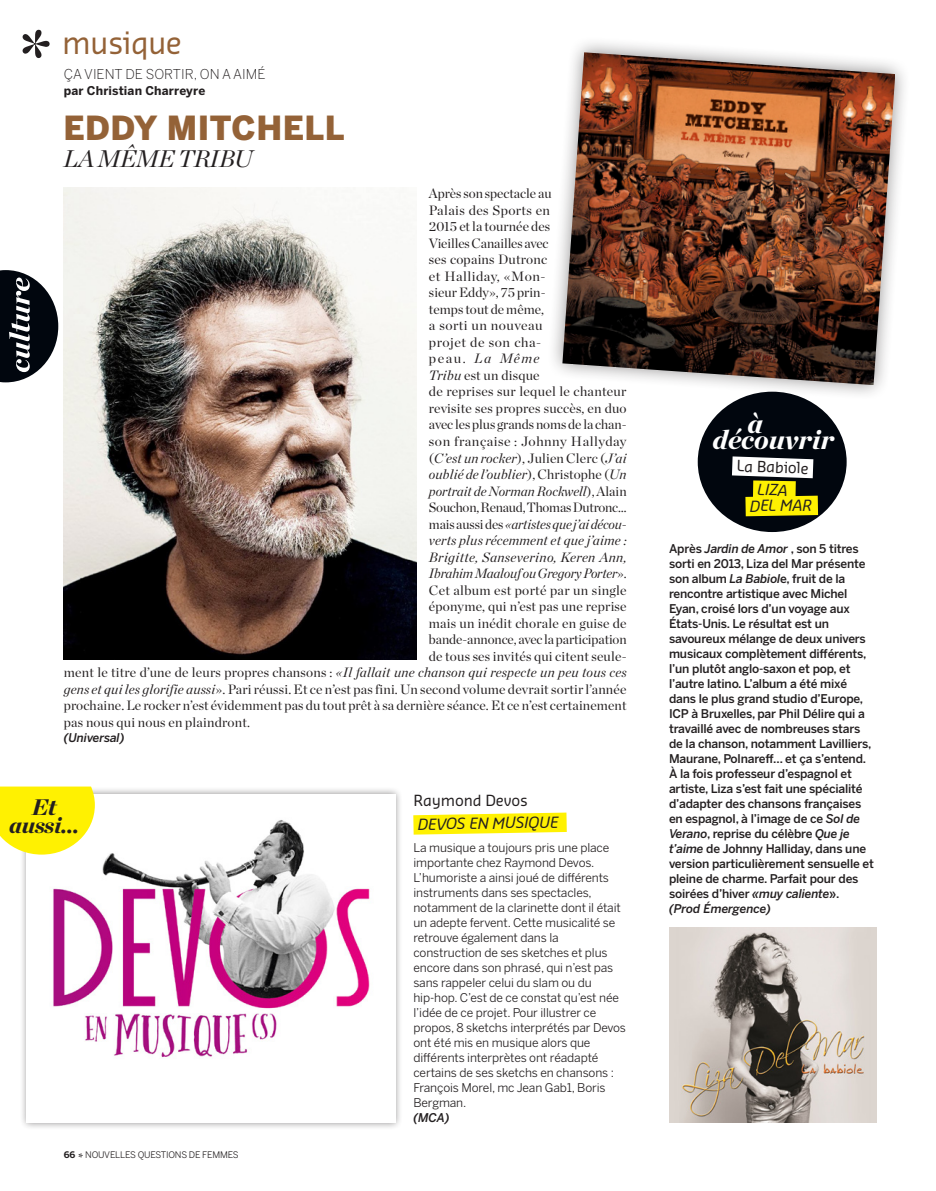
<style>
.page{position:relative;width:936px;height:1191px;background:#fff}
.page>*{position:absolute;margin:0;border:0;box-sizing:border-box;transform-origin:0 0}
.t1{font:900 33px "Benton Sans";letter-spacing:.015em;color:#946237}
.t2{font:30px "Sansa Pro";letter-spacing:-.02em;color:#946237}
.t3{font:italic 900 27px "Chronicle Display";color:#fff}
.t4{font:italic 24px "Chronicle Display";letter-spacing:-.02em;color:#231f20}
.t5{font:italic 900 22.5px/18px "Chronicle Display";letter-spacing:-.015em;color:#231f20;text-align:center}
.t6{font:italic 15px "Sansa Pro";color:#231f20}
.t7{font:15px "Sansa Pro";letter-spacing:-.01em;color:#231f20}
.t8{font:13.5px "Chronicle Display";letter-spacing:.015em;color:#231f20}
.t9{font:italic 13.5px "Chronicle Display";letter-spacing:.01em;color:#231f20}
.t10{font:13.5px "Chronicle Display";letter-spacing:-.005em;color:#231f20}
.t11{font:italic 13.5px "Chronicle Display";letter-spacing:-.01em;color:#231f20}
.t12{font:13.5px "Chronicle Display";letter-spacing:.035em;color:#231f20}
.t13{font:13.5px "Chronicle Display";letter-spacing:-.015em;color:#231f20}
.t14{font:300 13.5px "Benton Sans";color:#231f20}
.t15{font:13.5px "Chronicle Display";letter-spacing:.04em;color:#231f20}
.t16{font:500 12px/15px "Benton Sans";letter-spacing:-.015em;color:#231f20}
.t17{font:12px/15px "Benton Sans";letter-spacing:-.01em;color:#231f20}
.t18{font:700 12px "Benton Sans";letter-spacing:.01em;color:#231f20}
.t19{font:italic 500 12px "Benton Sans";letter-spacing:-.01em;color:#231f20}
.t20{font:9px "Benton Sans";letter-spacing:-.02em;color:#231f20}
.s1{font-style:normal}
.s2{font-style:italic}
.s3{font-weight:700}
.s4{font-family:"Chronicle Display";font-weight:700;font-size:12px}
</style>
<div class="page">
<svg style="left:413px;top:812px;width:153px;height:22px;background:#fff220"></svg>
<img style="left:669px;top:927px;width:207px;height:196px">
<div style="left:697px;top:392px;width:149px;height:140px;background:#01060e;border-radius:50%"></div>
<img style="left:64px;top:188px;width:352px;height:471px">
<div style="left:20px;top:786px;width:382px;height:343px;background:#231f20;opacity:.5"></div>
<img style="left:27px;top:794px;width:368px;height:328px">
<svg style="left:0;top:786px;width:95px;height:68px;background:#fef221"></svg>
<div style="left:546px;top:36px;width:365px;height:365px;background:#231f20;opacity:.5"></div>
<img style="left:562px;top:52px;width:333px;height:333px">
<svg style="left:732px;top:456px;width:86px;height:60px"></svg>
<svg style="left:0;top:270px;width:58px;height:112px"></svg>
<svg style="left:22px;top:29px;width:28px;height:29px"></svg>
<h2 class="t2" style="left:62px;top:23px;width:121px">musique</h2>
<p class="t14" style="left:64px;top:66px;width:203px">ÇA VIENT DE SORTIR, ON A AIMÉ</p>
<p class="t18" style="left:64px;top:83px;width:143px">par Christian Charreyre</p>
<h1 class="t1" style="left:63px;top:108px;width:282px">EDDY MITCHELL</h1>
<h3 class="t4" style="left:63px;top:140px;width:191px">LA MÊME TRIBU</h3>
<p class="t8" style="left:429px;top:183px;width:124px">Après son spectacle au</p>
<p class="t8" style="left:429px;top:200px;width:123px">Palais des Sports en</p>
<p class="t8" style="left:429px;top:216px;width:123px">2015 et la tournée des</p>
<p class="t10" style="left:429px;top:233px;width:121px">Vieilles Canailles avec</p>
<p class="t8" style="left:429px;top:249px;width:120px">ses copains Dutronc</p>
<p class="t12" style="left:429px;top:266px;width:118px">et Halliday, «Mon-</p>
<p class="t8" style="left:429px;top:282px;width:118px">sieur Eddy», 75 prin-</p>
<p class="t8" style="left:429px;top:299px;width:117px">temps tout de même,</p>
<p class="t12" style="left:429px;top:315px;width:115px">a sorti un nouveau</p>
<p class="t15" style="left:429px;top:332px;width:114px">projet de son cha-</p>
<p class="t9" style="left:429px;top:348px;width:112px"><span class="s1">peau.</span> La Même</p>
<p class="t8" style="left:429px;top:365px;width:112px"><span class="s2">Tribu</span> est un disque</p>
<p class="t8" style="left:429px;top:381px;width:199px">de reprises sur lequel le chanteur</p>
<p class="t8" style="left:429px;top:398px;width:199px">revisite ses propres succès, en duo</p>
<p class="t10" style="left:429px;top:414px;width:199px">avec les plus grands noms de la chan-</p>
<p class="t12" style="left:429px;top:431px;width:199px">son française : Johnny Hallyday</p>
<p class="t9" style="left:429px;top:447px;width:199px"><span class="s1">(</span>C’est un rocker<span class="s1">), Julien Clerc (</span>J’ai</p>
<p class="t9" style="left:429px;top:464px;width:199px">oublié de l’oublier<span class="s1">), Christophe (</span>Un</p>
<p class="t9" style="left:429px;top:480px;width:199px">portrait de Norman Rockwell<span class="s1">), Alain</span></p>
<p class="t13" style="left:429px;top:497px;width:199px">Souchon, Renaud, Thomas Dutronc…</p>
<p class="t11" style="left:429px;top:513px;width:199px"><span class="s1">mais aussi des</span> «artistes que j’ai décou-</p>
<p class="t9" style="left:429px;top:530px;width:199px">verts plus récemment et que j’aime :</p>
<p class="t9" style="left:429px;top:546px;width:199px">Brigitte, Sanseverino, Keren Ann,</p>
<p class="t11" style="left:429px;top:563px;width:199px">Ibrahim Maalouf ou Gregory Porter<span class="s1">».</span></p>
<p class="t8" style="left:429px;top:579px;width:199px">Cet album est porté par un single</p>
<p class="t8" style="left:429px;top:596px;width:199px">éponyme, qui n’est pas une reprise</p>
<p class="t8" style="left:429px;top:612px;width:199px">mais un inédit chorale en guise de</p>
<p class="t10" style="left:429px;top:629px;width:199px">bande-annonce, avec la participation</p>
<p class="t8" style="left:429px;top:645px;width:199px">de tous ses invités qui citent seule-</p>
<p class="t9" style="left:64px;top:662px;width:564px"><span class="s1">ment le titre d’une de leurs propres chansons :</span> «Il fallait une chanson qui respecte un peu tous ces</p>
<p class="t8" style="left:64px;top:678px;width:564px"><span class="s2">gens et qui les glorifie aussi</span>». Pari réussi. Et ce n’est pas fini. Un second volume devrait sortir l’année</p>
<p class="t8" style="left:64px;top:695px;width:564px">prochaine. Le rocker n’est évidemment pas du tout prêt à sa dernière séance. Et ce n’est certainement</p>
<p class="t8" style="left:64px;top:711px;width:188px">pas nous qui nous en plaindront.</p>
<p class="t19" style="left:64px;top:730px;width:62px">(Universal)</p>
<h3 class="t5" style="left:9px;top:796px;width:71px">Et aussi…</h3>
<p class="t20" style="left:64px;top:1149px;width:176px"><span class="s3">66</span> <span class="s4">*</span> NOUVELLES QUESTIONS DE FEMMES</p>
<p class="t7" style="left:413px;top:791px;width:116px">Raymond Devos</p>
<p class="t6" style="left:417px;top:814px;width:142px;rotate:-1deg">DEVOS EN MUSIQUE</p>
<p class="t17" style="left:413px;top:840px;width:214px">La musique a toujours pris une place importante chez Raymond Devos.<br>L’humoriste a ainsi joué de différents instruments dans ses spectacles, notamment de la clarinette dont il était un adepte fervent. Cette musicalité se retrouve également dans la construction de ses sketches et plus encore dans son phrasé, qui n’est pas sans rappeler celui du slam ou du hip-hop. C’est de ce constat qu’est née l’idée de ce projet. Pour illustrer ce propos, 8 sketchs interprétés par Devos ont été mis en musique alors que différents interprètes ont réadapté certains de ses sketchs en chansons :<br>François Morel, mc Jean Gab1, Boris Bergman.</p>
<p class="t19" style="left:413px;top:1111px;width:38px">(MCA)</p>
<h3 class="t3" style="left:747px;top:400px;width:17px">à</h3>
<h3 class="t3" style="left:712px;top:416px;width:123px">découvrir</h3>
<p class="t7" style="left:737px;top:456px;width:73px;rotate:2deg">La Babiole</p>
<p class="t6" style="left:757px;top:480px;width:32px;rotate:1deg">LIZA</p>
<p class="t6" style="left:749px;top:496px;width:64px;rotate:-1deg">DEL MAR</p>
<p class="t16" style="left:669px;top:540px;width:206px">Après <span class="s2">Jardin de Amor</span> , son 5 titres sorti en 2013, Liza del Mar présente son album <span class="s2">La Babiol</span>e, fruit de la rencontre artistique avec Michel Eyan, croisé lors d’un voyage aux États-Unis. Le résultat est un savoureux mélange de deux univers musicaux complètement différents, l’un plutôt anglo-saxon et pop, et l’autre latino. L’album a été mixé dans le plus grand studio d’Europe, ICP à Bruxelles, par Phil Délire qui a travaillé avec de nombreuses stars de la chanson, notamment Lavilliers, Maurane, Polnareff… et ça s’entend.<br>À la fois professeur d’espagnol et artiste, Liza s’est fait une spécialité d’adapter des chansons françaises en espagnol, à l’image de ce <span class="s2">Sol de Verano</span>, reprise du célèbre <span class="s2">Que je t’aime</span> de Johnny Halliday, dans une version particulièrement sensuelle et pleine de charme. Parfait pour des soirées d’hiver <span class="s2">«muy caliente</span>».<br><span class="s2">(Prod Émergence)</span></p>
</div>
